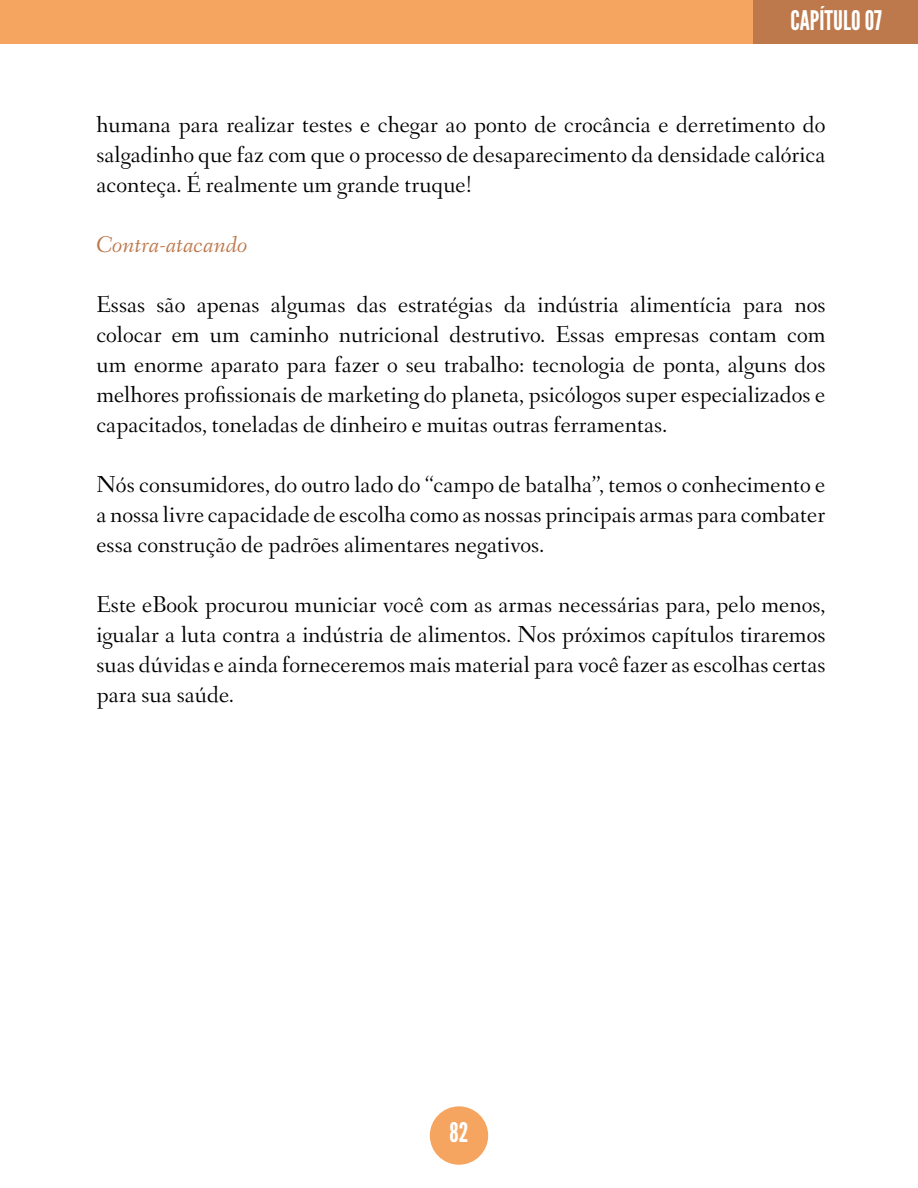
<style>
.page{position:relative;width:918px;height:1188px;background:#fff}
.page>*{position:absolute;margin:0;border:0;box-sizing:border-box;transform-origin:0 0}
.t1{font:27px "League Gothic";color:#fffffe}
.t2{font:27px "League Gothic";color:#fff}
.t3{font:24px/30px "Fanwood";color:#000;text-align:justify}
.t4{font:italic 24px "Fanwood";color:#bd784b}
</style>
<div class="page">
<div style="left:0;top:0;width:754px;height:44px;background:#f6a561"></div>
<div style="left:754px;top:0;width:164px;height:44px;background:#bd784b"></div>
<div style="left:430px;top:1106px;width:58px;height:59px;background:#f6a561;border-radius:50%"></div>
<p class="t1" style="left:790px;top:5px;width:93px">CAPÍTULO 07</p>
<p class="t3" style="left:96px;top:111px;width:731px">humana para realizar testes e chegar ao ponto de crocância e derretimento do salgadinho que faz com que o processo de desaparecimento da densidade calórica aconteça. É realmente um grande truque!</p>
<p class="t4" style="left:96px;top:231px;width:152px">Contra-atacando</p>
<p class="t3" style="left:96px;top:291px;width:731px">Essas são apenas algumas das estratégias da indústria alimentícia para nos colocar em um caminho nutricional destrutivo. Essas empresas contam com um enorme aparato para fazer o seu trabalho: tecnologia de ponta, alguns dos melhores profissionais de marketing do planeta, psicólogos super especializados e capacitados, toneladas de dinheiro e muitas outras ferramentas.</p>
<p class="t3" style="left:96px;top:471px;width:730px">Nós consumidores, do outro lado do “campo de batalha”, temos o conhecimento e a nossa livre capacidade de escolha como as nossas principais armas para combater essa construção de padrões alimentares negativos.</p>
<p class="t3" style="left:96px;top:591px;width:731px">Este eBook procurou municiar você com as armas necessárias para, pelo menos, igualar a luta contra a indústria de alimentos. Nos próximos capítulos tiraremos suas dúvidas e ainda forneceremos mais material para você fazer as escolhas certas para sua saúde.</p>
<p class="t2" style="left:450px;top:1116px;width:20px">82</p>
</div>
